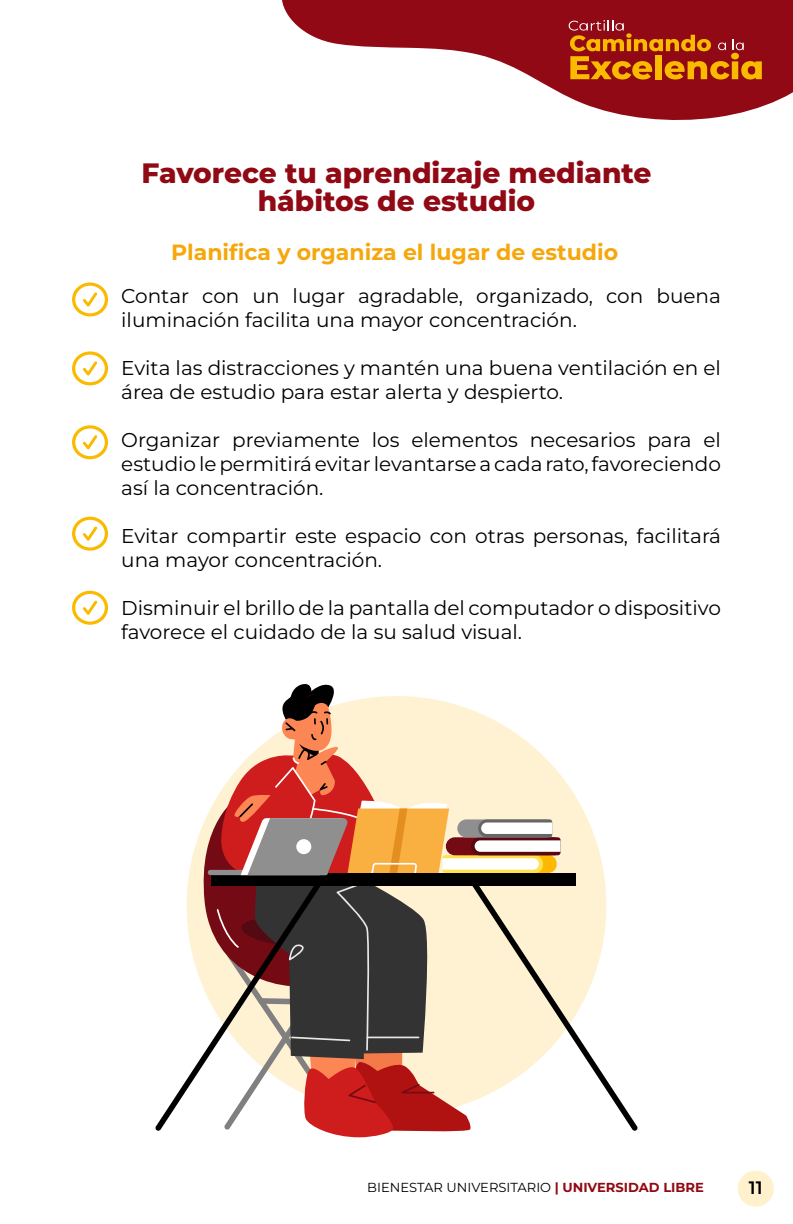
<style>
.page{position:relative;width:793px;height:1224px;background:#fff}
.page>*{position:absolute;margin:0;border:0;box-sizing:border-box;transform-origin:0 0}
.t1{font:800 28px/28px "Montserrat";color:#910914;text-align:center}
.t2{font:700 22px "Montserrat";color:#f6a70c}
.t3{font:20px/24px "Montserrat";color:#000}
.t4{font:600 18px "Montserrat";color:#000}
.t5{font:13px "Montserrat";color:#000}
.s1{font-weight:700;color:#910914}
</style>
<div class="page">
<svg style="left:155px;top:880px;width:42px;height:251px"></svg>
<svg style="left:560px;top:880px;width:78px;height:251px"></svg>
<div style="left:211px;top:873px;width:365px;height:13px;background:#000"></div>
<svg style="left:197px;top:684px;width:363px;height:453px"></svg>
<div style="left:296px;top:839px;width:15px;height:15px;background:#fff;border-radius:50%"></div>
<svg style="left:282px;top:0;width:511px;height:120px;fill:#910914"></svg>
<div style="left:737px;top:1171px;width:36px;height:36px;background:#fef1cc;border-radius:50%"></div>
<svg style="left:568px;top:20px;width:193px;height:60px;background:#b24212"></svg>
<svg style="left:72px;top:282px;width:37px;height:35px"></svg>
<svg style="left:72px;top:516px;width:37px;height:35px"></svg>
<svg style="left:72px;top:590px;width:37px;height:35px"></svg>
<svg style="left:72px;top:425px;width:37px;height:35px"></svg>
<svg style="left:72px;top:351px;width:37px;height:35px"></svg>
<h1 class="t1" style="left:141px;top:158px;width:511px">Favorece tu aprendizaje mediante hábitos de estudio</h1>
<p class="t2" style="left:171px;top:237px;width:448px">Planifica y organiza el lugar de estudio</p>
<p class="t3" style="left:121px;top:284px;width:601px">Contar con un lugar agradable, organizado, con buena iluminación facilita una mayor concentración.</p>
<p class="t3" style="left:121px;top:356px;width:601px">Evita las distracciones y mantén una buena ventilación en el área de estudio para estar alerta y despierto.</p>
<p class="t3" style="left:121px;top:428px;width:601px;text-align:justify">Organizar previamente los elementos necesarios para el estudio le permitirá evitar levantarse a cada rato, favoreciendo así la concentración.</p>
<p class="t3" style="left:121px;top:524px;width:601px">Evitar compartir este espacio con otras personas, facilitará una mayor concentración.</p>
<p class="t3" style="left:121px;top:596px;width:601px">Disminuir el brillo de la pantalla del computador o dispositivo favorece el cuidado de la su salud visual.</p>
<p class="t5" style="left:367px;top:1179px;width:338px">BIENESTAR UNIVERSITARIO <span class="s1">| UNIVERSIDAD LIBRE</span></p>
<p class="t4" style="left:749px;top:1176px;width:15px">11</p>
</div>
